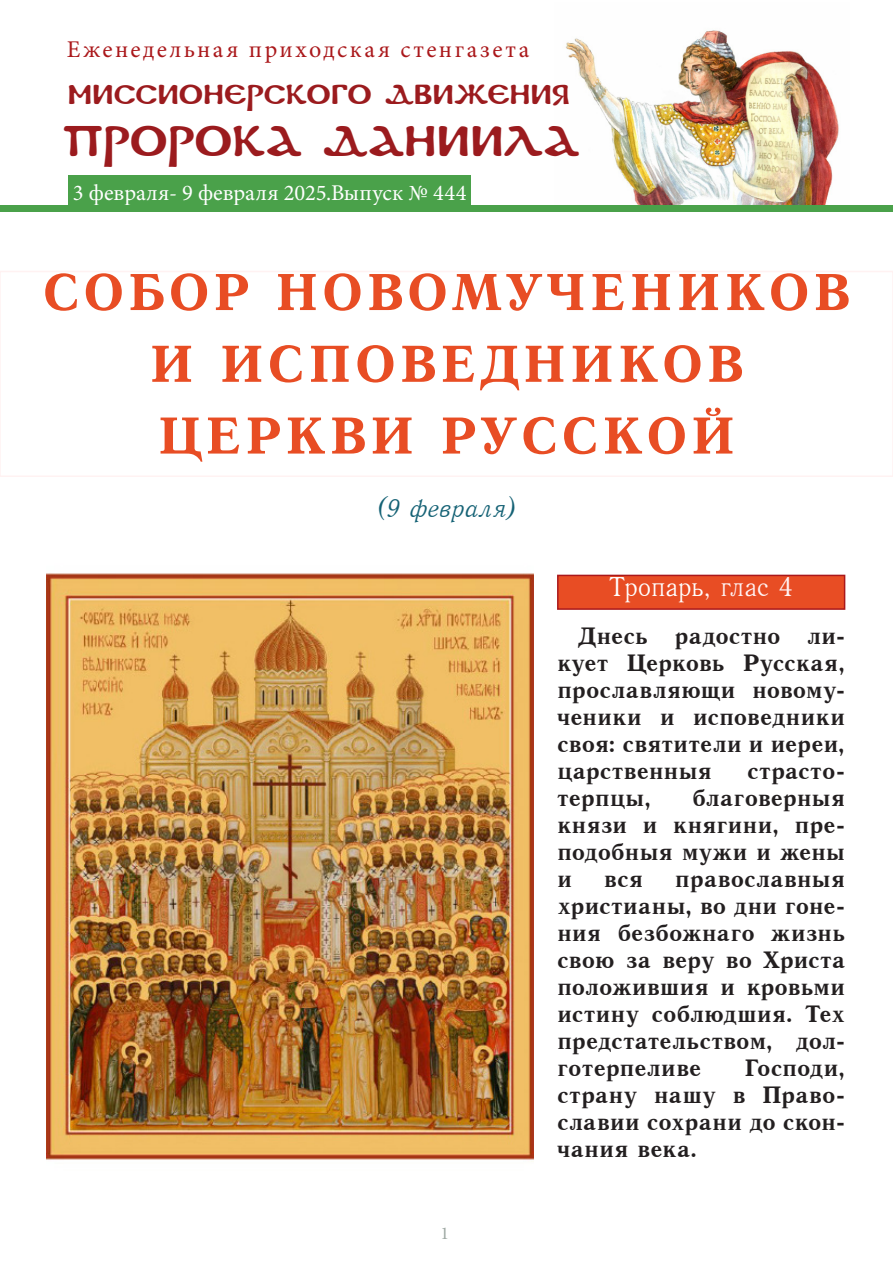
<style>
.page{position:relative;width:893px;height:1263px;background:#fff}
.page>*{position:absolute;margin:0;border:0;box-sizing:border-box;transform-origin:0 0}
.Название{font:52.5px "Quant Antiqua C Bold";letter-spacing:.07em;color:#e84d24}
.t1{font:42px "DS Coptic";letter-spacing:.005em;color:#9b1b1e}
.t2{font:27px "DS Coptic";letter-spacing:.005em;color:#9b1b1e}
.Тропарь_белый{font:27px "Antiqua";letter-spacing:-.015em;color:#fff}
.Курсив_число_святого{font:25.5px "Quant Antiqua C Italic";letter-spacing:-.01em;color:#156275}
._2__Основной_текст{font:24px/27px "Quant Antiqua C Bold";letter-spacing:-.01em;color:#231f20;text-align:justify}
.t3{font:24px "Minion Pro";letter-spacing:.105em;color:#aa181b}
.t4{font:22.5px "Minion Pro";letter-spacing:.005em;color:#fff}
.t5{font:18px "Minion Pro";color:#9fa9a4}
.s1{color:#fff2f2}
</style>
<div class="page">
<img style="left:555px;top:30px;width:295px;height:176px">
<div style="left:68px;top:175px;width:403px;height:34px;background:#4aa14a"></div>
<div style="left:0;top:271px;width:893px;height:206px;border:2px solid #fff2f2"></div>
<div style="left:0;top:206px;width:893px;height:6px;background:#4aa14a"></div>
<div style="left:558px;top:575px;width:287px;height:34px;background:#e84d24"></div>
<div style="left:557px;top:575px;width:288px;height:35px;border:2px solid #aa181b"></div>
<img style="left:47px;top:573px;width:487px;height:589px">
<p class="t3" style="left:67px;top:33px;width:464px">Еженедельная приходская стенгазета</p>
<p class="t2" style="left:68px;top:77px;width:504px">Миссионерского движения</p>
<p class="t1" style="left:62px;top:113px;width:519px">ПРОРОКА ДАНИИЛА</p>
<p class="t4" style="left:73px;top:178px;width:395px">3 февраля- 9 февраля 2025.Выпуск № 444</p>
<p class="Название" style="left:43px;top:264px;width:809px">СОБОР НОВОМУЧЕНИКОВ</p>
<p class="Название" style="left:149px;top:336px;width:595px">И ИСПОВЕДНИКОВ</p>
<p class="Название" style="left:158px;top:408px;width:579px">ЦЕРКВИ РУССКОЙ</p>
<p class="Курсив_число_святого" style="left:376px;top:494px;width:144px">(9 февраля)</p>
<p class="t5" style="left:440px;top:1221px;width:10px">1</p>
<p class="Тропарь_белый" style="left:609px;top:572px;width:185px">Тропарь<span class="s1">, глас 4</span></p>
<p class="_2__Основной_текст" style="left:557px;top:623px;width:290px;text-indent:21px">Днесь радостно ли&shy;кует Церковь Русская, прославляющи новому&shy;ченики и исповедники своя: святители и иереи, царственныя</p>
<p class="_2__Основной_текст" style="left:747px;top:758px;width:100px">страсто-</p>
<p class="_2__Основной_текст" style="left:557px;top:785px;width:290px;text-indent:135px">благоверныя князи и княгини, пре&shy;подобныя мужи и жены и</p>
<p class="_2__Основной_текст" style="left:557px;top:785px;width:96px">терпцы,</p>
<p class="_2__Основной_текст" style="left:557px;top:866px;width:290px;text-indent:118px">православныя христианы, во дни гоне&shy;ния безбожнаго жизнь свою за веру во Христа положившия и кровьми истину соблюдшия. Тех предстательством, дол&shy;готерпеливе</p>
<p class="_2__Основной_текст" style="left:604px;top:866px;width:41px">вся</p>
<p class="_2__Основной_текст" style="left:557px;top:1055px;width:290px;text-indent:187px">Господи, страну нашу в Право&shy;славии сохрани до скон&shy;чания века.</p>
</div>
